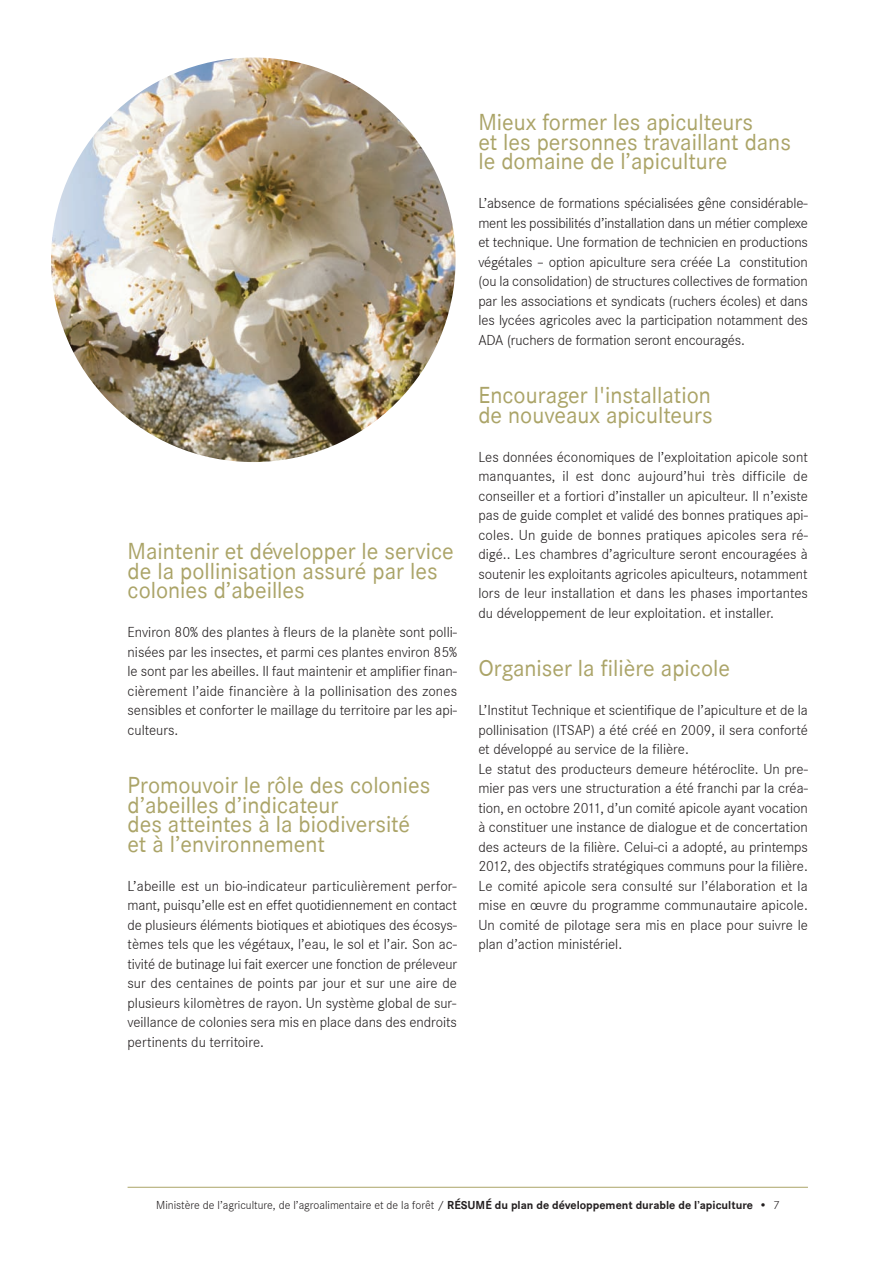
<style>
.page{position:relative;width:893px;height:1263px;background:#fff}
.page>*{position:absolute;margin:0;border:0;box-sizing:border-box;transform-origin:0 0}
.t1{font:24px/19.5px "Corporate S";color:#aba468}
.t2{font:300 15px/19.5px "Corporate S";color:#231f20;text-align:justify}
.t3{font:300 12px "Corporate S";color:#231f20}
.s1{font-weight:700}
</style>
<div class="page">
<hr style="left:128px;top:1187px;width:680px;height:1px;background:#aba468">
<img style="left:51px;top:58px;width:405px;height:404px;border-radius:50%">
<h1 class="t1" style="left:128px;top:541px;width:328px">Maintenir et développer le service de la pollinisation assuré par les colonies d’abeilles</h1>
<p class="t2" style="left:128px;top:622px;width:331px">Environ 80% des plantes à fleurs de la planète sont polli&shy;nisées par les insectes, et parmi ces plantes environ 85% le sont par les abeilles. Il faut maintenir et amplifier finan&shy;cièrement l’aide financière à la pollinisation des zones sensibles et conforter le maillage du territoire par les api&shy;culteurs.</p>
<h1 class="t1" style="left:128px;top:775px;width:304px">Promouvoir le rôle des colonies d’abeilles d’indicateur<br>des atteintes à la biodiversité et à l’environnement</h1>
<p class="t2" style="left:128px;top:876px;width:331px">L’abeille est un bio-indicateur particulièrement perfor&shy;mant, puisqu’elle est en effet quotidiennement en contact de plusieurs éléments biotiques et abiotiques des écosys&shy;tèmes tels que les végétaux, l’eau, le sol et l’air. Son ac&shy;tivité de butinage lui fait exercer une fonction de préleveur sur des centaines de points par jour et sur une aire de plusieurs kilomètres de rayon. Un système global de sur&shy;veillance de colonies sera mis en place dans des endroits pertinents du territoire.</p>
<h1 class="t1" style="left:478px;top:112px;width:314px">Mieux former les apiculteurs<br>et les personnes travaillant dans le domaine de l’apiculture</h1>
<p class="t2" style="left:478px;top:193px;width:331px">L’absence de formations spécialisées gêne considérable&shy;ment les possibilités d’installation dans un métier complexe et technique. Une formation de technicien en productions végétales – option apiculture sera créée La constitution (ou la consolidation) de structures collectives de formation par les associations et syndicats (ruchers écoles) et dans les lycées agricoles avec la participation notamment des ADA (ruchers de formation seront encouragés.</p>
<h1 class="t1" style="left:478px;top:385px;width:236px">Encourager l'installation de nouveaux apiculteurs</h1>
<p class="t2" style="left:478px;top:447px;width:331px">Les données économiques de l’exploitation apicole sont manquantes, il est donc aujourd’hui très difficile de conseiller et a fortiori d’installer un apiculteur. Il n’existe pas de guide complet et validé des bonnes pratiques api&shy;coles. Un guide de bonnes pratiques apicoles sera ré&shy;digé.. Les chambres d’agriculture seront encouragées à soutenir les exploitants agricoles apiculteurs, notamment lors de leur installation et dans les phases importantes du développement de leur exploitation. et installer.</p>
<h1 class="t1" style="left:478px;top:658px;width:253px">Organiser la filière apicole</h1>
<p class="t2" style="left:478px;top:700px;width:331px;text-align:left">L’Institut Technique et scientifique de l’apiculture et de la pollinisation (ITSAP) a été créé en 2009, il sera conforté et développé au service de la filière.<br>Le statut des producteurs demeure hétéroclite. Un pre&shy;mier pas vers une structuration a été franchi par la créa&shy;tion, en octobre 2011, d’un comité apicole ayant vocation à constituer une instance de dialogue et de concertation des acteurs de la filière. Celui-ci a adopté, au printemps 2012, des objectifs stratégiques communs pour la filière.<br>Le comité apicole sera consulté sur l’élaboration et la mise en œuvre du programme communautaire apicole.<br>Un comité de pilotage sera mis en place pour suivre le plan d’action ministériel.</p>
<p class="t3" style="left:156px;top:1198px;width:625px">Ministère de l’agriculture, de l’agroalimentaire et de la forêt / <span class="s1">Résumé du plan de développement durable de l’apiculture</span> • 7</p>
</div>
